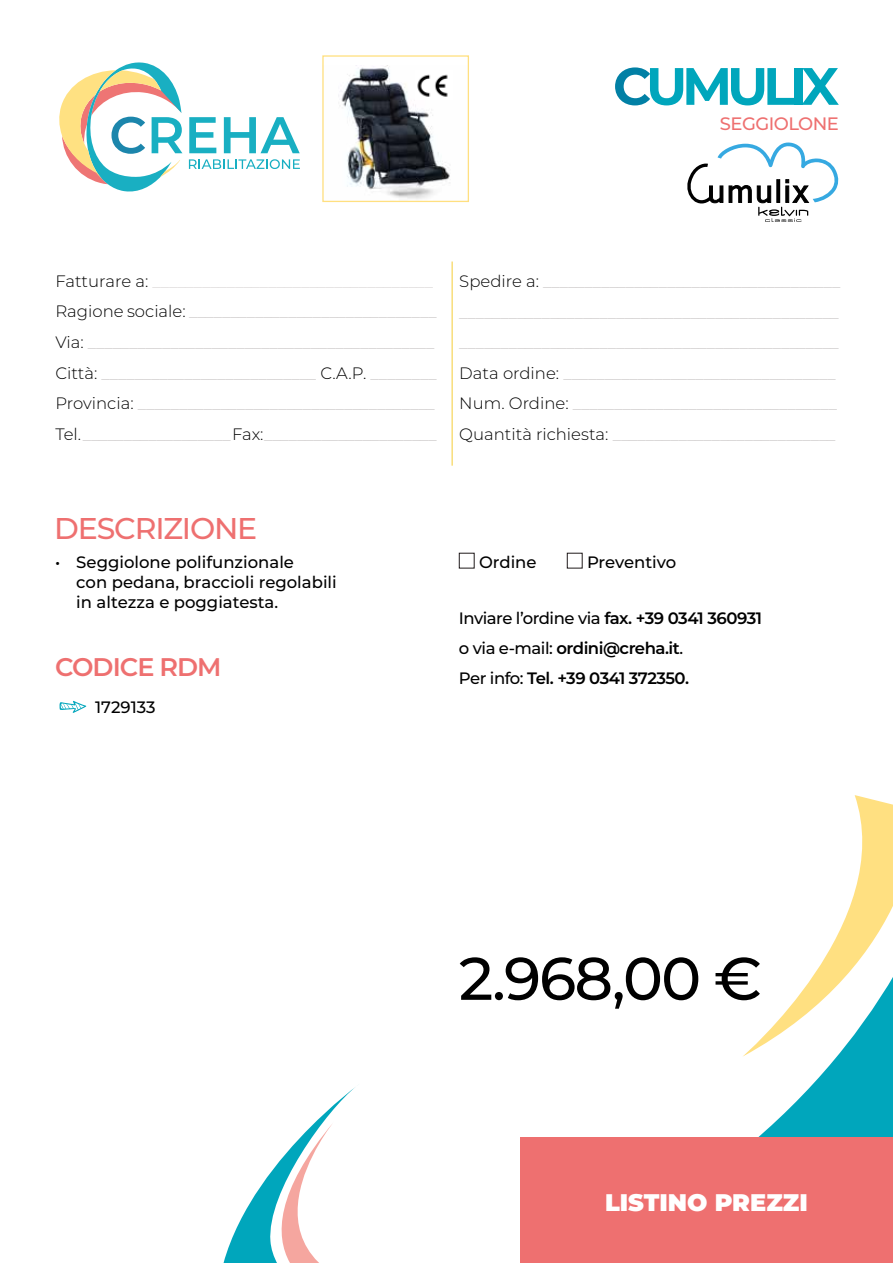
<style>
.page{position:relative;width:893px;height:1263px;background:#fff}
.page>*{position:absolute;margin:0;border:0;box-sizing:border-box;transform-origin:0 0}
.t1{font:500 60px "Montserrat";color:#000}
.t2{font:700 52.5px "Montserrat";letter-spacing:-.1em;color:#00a6bc}
.t3{font:500 30px "Montserrat";letter-spacing:-.04em;color:#ee7070}
.t4{font:600 25.5px "Montserrat";letter-spacing:-.04em;color:#ee7070}
.t5{font:900 24px "Montserrat";color:#fff}
.t6{font:500 18px "Montserrat";letter-spacing:-.03em;color:#ee7070}
.t7{font:300 16.5px/30.6px "Montserrat";color:#c6c2c2}
.t8{font:500 16.5px/19.8px "Montserrat";color:#000}
.t9{font:600 16.5px/30px "Montserrat";letter-spacing:-.03em;color:#000}
.s1{color:#0180a5}
.s2{color:#000}
.s3{color:#d7d4d4}
.s4{font-weight:500}
</style>
<div class="page">
<svg style="left:59px;top:62px;width:123px;height:129px"></svg>
<svg style="left:189px;top:117px;width:27px;height:36px"></svg>
<svg style="left:224px;top:117px;width:76px;height:36px"></svg>
<svg style="left:189px;top:159px;width:111px;height:10px"></svg>
<svg style="left:315px;top:1057px;width:578px;height:80px"></svg>
<svg style="left:743px;top:795px;width:150px;height:262px"></svg>
<svg style="left:771px;top:1092px;width:122px;height:45px;background:#1bafc3"></svg>
<svg style="left:223px;top:1122px;width:174px;height:141px"></svg>
<img style="left:338px;top:66px;width:112px;height:133px">
<div style="left:322px;top:55px;width:147px;height:147px;border:1px solid #ffe080"></div>
<img style="left:415px;top:71px;width:35px;height:29px">
<hr style="left:451px;top:261px;width:2px;height:205px;background:#f8de7b">
<svg style="left:687px;top:143px;width:151px;height:79px"></svg>
<svg style="left:59px;top:701px;width:27px;height:12px"></svg>
<div style="left:520px;top:1137px;width:373px;height:126px;background:#ee7070"></div>
<h2 class="t2" style="left:613px;top:48px;width:227px"><span class="s1">C</span>UMULIX</h2>
<p class="t6" style="left:720px;top:111px;width:121px">SEGGIOLONE</p>
<p class="t7" style="left:55px;top:265px;width:383px"><span class="s2">Fatturare a:</span> <span class="s3">__________________________________ </span><span class="s2">Ragione sociale:</span> ______________________________ <span class="s2">Via:</span> __________________________________________ <span class="s2">Città:</span> __________________________ <span class="s2">C.A.P.</span> ________ <span class="s2">Provincia:</span> ____________________________________ <span class="s2">Tel.</span>__________________ <span class="s2">Fax:</span> _____________________</p>
<p class="t7" style="left:459px;top:265px;width:383px"><span class="s2">Spedire a:</span> ____________________________________ ______________________________________________ ______________________________________________ <span class="s2">Data ordine:</span> _________________________________ <span class="s2">Num. Ordine:</span> ________________________________ <span class="s2">Quantità richiesta:</span> ___________________________</p>
<h3 class="t3" style="left:54px;top:508px;width:204px">DESCRIZIONE</h3>
<p class="t8" style="left:76px;top:552px;width:262px;text-indent:-21px">• Seggiolone polifunzionale<br>con pedana, braccioli regolabili in altezza e poggiatesta.</p>
<p class="t8" style="left:479px;top:552px;width:59px">Ordine</p>
<p class="t8" style="left:587px;top:552px;width:91px">Preventivo</p>
<p class="t9" style="left:459px;top:602px;width:305px"><span class="s4">Inviare l’ordine via</span> fax. +39 0341 360931 <span class="s4">o via e-mail:</span> ordini@creha.it<span class="s4">.<br>Per info:</span> Tel. +39 0341 372350.</p>
<h3 class="t4" style="left:55px;top:649px;width:168px">CODICE RDM</h3>
<p class="t8" style="left:95px;top:696px;width:62px">1729133</p>
<h1 class="t1" style="left:459px;top:937px;width:305px">2.968,00 €</h1>
<h3 class="t5" style="left:605px;top:1184px;width:204px">LISTINO PREZZI</h3>
</div>
